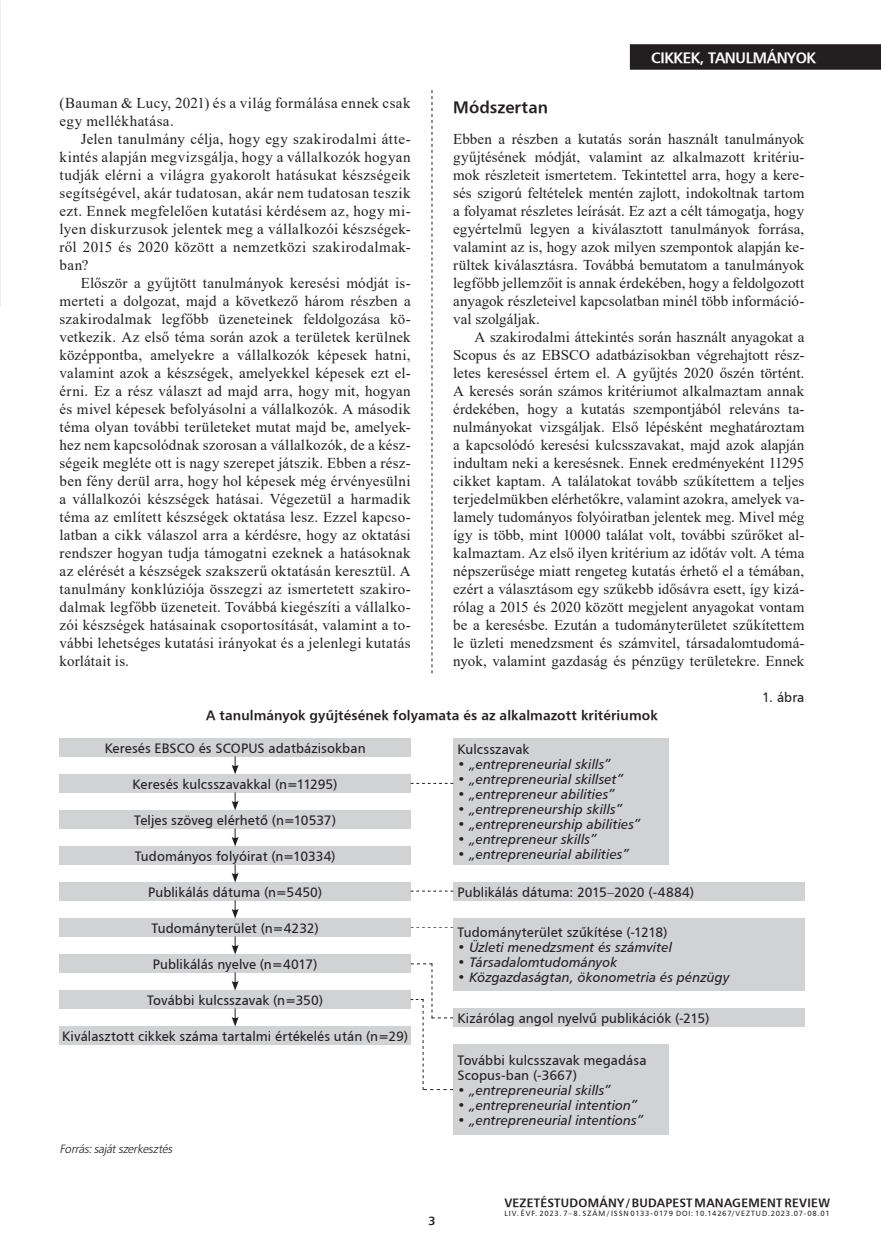
<style>
.page{position:relative;width:881px;height:1255px;background:#fff}
.page>*{position:absolute;margin:0;border:0;box-sizing:border-box;transform-origin:0 0}
.Kiemelés_I{font:16.5px "H Humanist 777 BT Bold";letter-spacing:.005em;color:#231f20}
.kenyérszöveg_opcionális{font:15px/18px "Times New Roman";letter-spacing:.015em;color:#231f20;text-align:justify}
.kenyérszöveg_tompa{font:15px/18px "Times New Roman";letter-spacing:.005em;color:#231f20;text-align:justify}
.Iniciálé{font:15px/18px "Times New Roman";letter-spacing:.025em;color:#231f20}
.t1{font:15px "H Humanist 777 BT Bold";letter-spacing:-.025em;color:#fff}
.Táblázat_cím{font:13.5px/15px "H Humanist 777 BT";letter-spacing:.005em;color:#231f20}
.Táblázat_cím-2{font:13.5px "H Humanist 777 BT Italic";letter-spacing:.01em;color:#231f20}
.Táblázat_cím-3{font:13.5px "H Humanist 777 BT Bold";letter-spacing:.01em;color:#231f20}
.t2{font:12px "H Humanist 777 BT Bold";letter-spacing:.02em;color:#231f20}
.kenyérszöveg_tompa-2{font:italic 12px "Humanist 777 Lt PFL";color:#231f20}
.t3{font:7.5px "H Humanist 777 BT";letter-spacing:.105em;color:#231f20}
</style>
<div class="page">
<div style="left:629px;top:44px;width:251px;height:26px;background:#231f20"></div>
<svg style="left:431px;top:90px;width:1px;height:583px"></svg>
<div style="left:60px;top:738px;width:350px;height:18px;background:#d1d2d4"></div>
<div style="left:453px;top:738px;width:215px;height:126px;background:#d1d2d4"></div>
<div style="left:453px;top:1044px;width:215px;height:90px;background:#d1d2d4"></div>
<div style="left:60px;top:774px;width:350px;height:18px;background:#d1d2d4"></div>
<div style="left:60px;top:810px;width:350px;height:18px;background:#d1d2d4"></div>
<div style="left:60px;top:846px;width:350px;height:18px;background:#d1d2d4"></div>
<div style="left:60px;top:882px;width:350px;height:18px;background:#d1d2d4"></div>
<div style="left:453px;top:882px;width:351px;height:18px;background:#d1d2d4"></div>
<div style="left:453px;top:1008px;width:351px;height:18px;background:#d1d2d4"></div>
<div style="left:453px;top:918px;width:351px;height:72px;background:#d1d2d4"></div>
<div style="left:60px;top:918px;width:350px;height:18px;background:#d1d2d4"></div>
<div style="left:60px;top:954px;width:350px;height:18px;background:#d1d2d4"></div>
<div style="left:60px;top:990px;width:350px;height:18px;background:#d1d2d4"></div>
<div style="left:60px;top:1026px;width:350px;height:18px;background:#d1d2d4"></div>
<svg style="left:231px;top:756px;width:7px;height:18px"></svg>
<svg style="left:231px;top:792px;width:7px;height:18px"></svg>
<svg style="left:231px;top:828px;width:7px;height:18px"></svg>
<svg style="left:231px;top:864px;width:7px;height:18px"></svg>
<svg style="left:231px;top:900px;width:7px;height:18px"></svg>
<svg style="left:231px;top:936px;width:7px;height:18px"></svg>
<svg style="left:231px;top:972px;width:7px;height:18px"></svg>
<svg style="left:231px;top:1008px;width:7px;height:18px"></svg>
<svg style="left:410px;top:783px;width:43px;height:1px"></svg>
<svg style="left:410px;top:890px;width:43px;height:1px"></svg>
<svg style="left:410px;top:927px;width:43px;height:1px"></svg>
<svg style="left:410px;top:963px;width:43px;height:127px"></svg>
<p class="t1" style="left:651px;top:49px;width:166px">CIKKEK, TANULMÁNYOK</p>
<p class="Iniciálé" style="left:60px;top:94px;width:352px">(Bauman &amp; Lucy, 2021) és a világ formálása ennek csak egy mellékhatása.</p>
<p class="kenyérszöveg_opcionális" style="left:60px;top:130px;width:352px;text-indent:21px">Jelen tanulmány célja, hogy egy szakirodalmi átte&shy;kintés alapján megvizsgálja, hogy a vállalkozók hogyan tudják elérni a világra gyakorolt hatásukat készségeik segítségével, akár tudatosan, akár nem tudatosan teszik ezt. Ennek megfelelően kutatási kérdésem az, hogy mi&shy;lyen diskurzusok jelentek meg a vállalkozói készségek&shy;ről 2015 és 2020 között a nemzetközi szakirodalmak&shy;ban?</p>
<p class="kenyérszöveg_opcionális" style="left:60px;top:274px;width:352px;text-indent:21px">Először a gyűjtött tanulmányok keresési módját is&shy;merteti a dolgozat, majd a következő három részben a szakirodalmak legfőbb üzeneteinek feldolgozása kö&shy;vetkezik. Az első téma során azok a területek kerülnek középpontba, amelyekre a vállalkozók képesek hatni, valamint azok a készségek, amelyekkel képesek ezt el&shy;érni. Ez a rész választ ad majd arra, hogy mit, hogyan és mivel képesek befolyásolni a vállalkozók. A második téma olyan további területeket mutat majd be, amelyek&shy;hez nem kapcsolódnak szorosan a vállalkozók, de a kész&shy;ségeik megléte ott is nagy szerepet játszik. Ebben a rész&shy;ben fény derül arra, hogy hol képesek még érvényesülni a vállalkozói készségek hatásai. Végezetül a harmadik téma az említett készségek oktatása lesz. Ezzel kapcso&shy;latban a cikk válaszol arra a kérdésre, hogy az oktatási rendszer hogyan tudja támogatni ezeknek a hatásoknak az elérését a készségek szakszerű oktatásán keresztül. A tanulmány konklúziója összegzi az ismertetett szakiro&shy;dalmak legfőbb üzeneteit. Továbbá kiegészíti a vállalko&shy;zói készségek hatásainak csoportosítását, valamint a to&shy;vábbi lehetséges kutatási irányokat és a jelenlegi kutatás korlátait is.</p>
<p class="Kiemelés_I" style="left:453px;top:96px;width:96px">Módszertan</p>
<p class="kenyérszöveg_tompa" style="left:453px;top:130px;width:352px">Ebben a részben a kutatás során használt tanulmányok gyűjtésének módját, valamint az alkalmazott kritériu&shy;mok részleteit ismertetem. Tekintettel arra, hogy a kere&shy;sés szigorú feltételek mentén zajlott, indokoltnak tartom a folyamat részletes leírását. Ez azt a célt támogatja, hogy egyértelmű legyen a kiválasztott tanulmányok forrása, valamint az is, hogy azok milyen szempontok alapján ke&shy;rültek kiválasztásra. Továbbá bemutatom a tanulmányok legfőbb jellemzőit is annak érdekében, hogy a feldolgozott anyagok részleteivel kapcsolatban minél több információ&shy;val szolgáljak.</p>
<p class="kenyérszöveg_opcionális" style="left:453px;top:328px;width:352px;text-indent:21px">A szakirodalmi áttekintés során használt anyagokat a Scopus és az EBSCO adatbázisokban végrehajtott rész&shy;letes kereséssel értem el. A gyűjtés 2020 őszén történt.<br>A keresés során számos kritériumot alkalmaztam annak érdekében, hogy a kutatás szempontjából releváns ta&shy;nulmányokat vizsgáljak. Első lépésként meghatároztam a kapcsolódó keresési kulcsszavakat, majd azok alapján indultam neki a keresésnek. Ennek eredményeként 11295 cikket kaptam. A találatokat tovább szűkítettem a teljes terjedelmükben elérhetőkre, valamint azokra, amelyek va&shy;lamely tudományos folyóiratban jelentek meg. Mivel még így is több, mint 10000 találat volt, további szűrőket al&shy;kalmaztam. Az első ilyen kritérium az időtáv volt. A téma népszerűsége miatt rengeteg kutatás érhető el a témában, ezért a választásom egy szűkebb idősávra esett, így kizá&shy;rólag a 2015 és 2020 között megjelent anyagokat vontam be a keresésbe. Ezután a tudományterületet szűkítettem le üzleti menedzsment és számvitel, társadalomtudomá&shy;nyok, valamint gazdaság és pénzügy területekre. Ennek</p>
<p class="Táblázat_cím" style="left:761px;top:690px;width:44px">1. ábra</p>
<p class="Táblázat_cím-3" style="left:206px;top:707px;width:453px">A tanulmányok gyűjtésének folyamata és az alkalmazott kritériumok</p>
<p class="Táblázat_cím" style="left:105px;top:740px;width:262px">Keresés EBSCO és SCOPUS adatbázisokban</p>
<p class="Táblázat_cím" style="left:457px;top:741px;width:73px">Kulcsszavak</p>
<p class="Táblázat_cím-2" style="left:457px;top:755px;width:155px">• „entrepreneurial skills”</p>
<p class="Táblázat_cím-2" style="left:457px;top:770px;width:167px">• „entrepreneurial skillset”</p>
<p class="Táblázat_cím-2" style="left:457px;top:785px;width:159px">• „entrepreneur abilities”</p>
<p class="Táblázat_cím-2" style="left:457px;top:800px;width:166px">• „entrepreneurship skills”</p>
<p class="Táblázat_cím-2" style="left:457px;top:815px;width:184px">• „entrepreneurship abilities”</p>
<p class="Táblázat_cím-2" style="left:457px;top:830px;width:140px">• „entrepreneur skills”</p>
<p class="Táblázat_cím-2" style="left:457px;top:845px;width:173px">• „entrepreneurial abilities”</p>
<p class="Táblázat_cím" style="left:133px;top:776px;width:206px">Keresés kulcsszavakkal (n=11295)</p>
<p class="Táblázat_cím" style="left:134px;top:812px;width:203px">Teljes szöveg elérhető (n=10537)</p>
<p class="Táblázat_cím" style="left:135px;top:848px;width:202px">Tudományos folyóirat (n=10334)</p>
<p class="Táblázat_cím" style="left:148px;top:884px;width:175px">Publikálás dátuma (n=5450)</p>
<p class="Táblázat_cím" style="left:457px;top:884px;width:238px">Publikálás dátuma: 2015–2020 (-4884)</p>
<p class="Táblázat_cím" style="left:151px;top:920px;width:169px">Tudományterület (n=4232)</p>
<p class="Táblázat_cím" style="left:153px;top:956px;width:166px">Publikálás nyelve (n=4017)</p>
<p class="Táblázat_cím" style="left:147px;top:992px;width:177px">További kulcsszavak (n=350)</p>
<p class="Táblázat_cím" style="left:62px;top:1028px;width:347px">Kiválasztott cikkek száma tartalmi értékelés után (n=29)</p>
<p class="kenyérszöveg_tompa-2" style="left:60px;top:1140px;width:116px">Forrás:sajátszerkesztés</p>
<p class="t2" style="left:428px;top:1212px;width:9px">3</p>
<p class="Táblázat_cím" style="left:457px;top:924px;width:211px">Tudományterület szűkítése (-1218)</p>
<p class="Táblázat_cím-2" style="left:457px;top:938px;width:216px">• Üzleti menedzsment és számvitel</p>
<p class="Táblázat_cím-2" style="left:457px;top:953px;width:161px">• Társadalomtudományok</p>
<p class="Táblázat_cím-2" style="left:457px;top:968px;width:273px">• Közgazdaságtan, ökonometria és pénzügy</p>
<p class="Táblázat_cím" style="left:457px;top:1010px;width:253px">Kizárólag angol nyelvű publikációk (-215)</p>
<p class="Táblázat_cím" style="left:457px;top:1052px;width:190px">További kulcsszavak megadása<br>Scopus-ban (-3667)</p>
<p class="Táblázat_cím-2" style="left:457px;top:1081px;width:155px">• „entrepreneurial skills”</p>
<p class="Táblázat_cím-2" style="left:457px;top:1096px;width:181px">• „entrepreneurial intention”</p>
<p class="Táblázat_cím-2" style="left:457px;top:1111px;width:187px">• „entrepreneurial intentions”</p>
<p class="t2" style="left:504px;top:1194px;width:327px">VEZETÉSTUDOMÁNY / BUDAPEST MANAGEMENT REVIEW</p>
<p class="t3" style="left:504px;top:1208px;width:327px">LIV. ÉVF. 2023. 7–8. SZÁM / ISSN 0133-0179 DOI: 10.14267/VEZTUD.2023.07-08.01</p>
</div>
